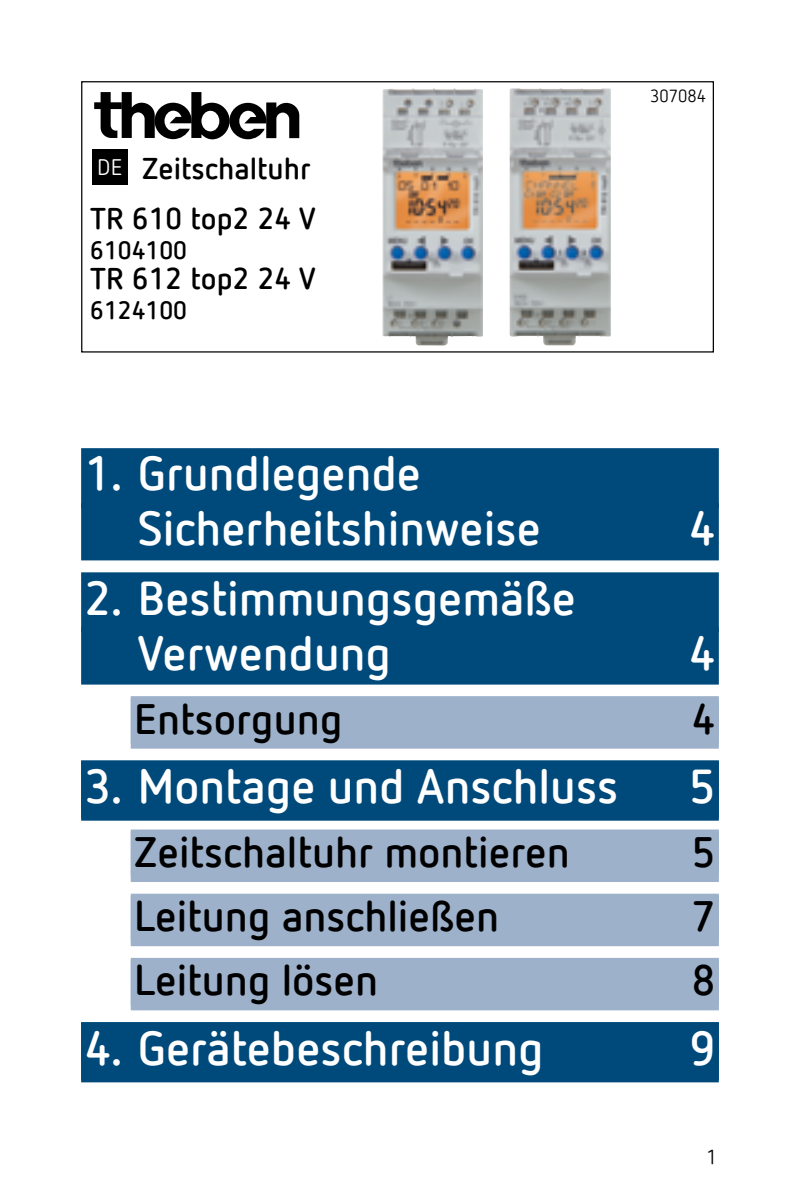
<style>
.page{position:relative;width:800px;height:1200px;background:#fff}
.page>*{position:absolute;margin:0;border:0;box-sizing:border-box;transform-origin:0 0}
.t1{font:700 47.5px/55px "Netto Offc Pro";color:#fff}
.t2{font:700 42.5px "Netto Offc Pro";color:#000}
.t3{font:700 30px "Netto Offc Pro";color:#000}
.t4{font:700 25px "Netto Offc Pro";color:#000}
.t5{font:20px "Netto Offc Pro";color:#000}
.t6{font:17.5px "Netto Offc Pro";color:#000}
.s1{font-weight:400;font-size:22.5px;color:#fff}
</style>
<div class="page">
<div style="left:81px;top:81px;width:633px;height:272px;border:1px solid #000"></div>
<div style="left:92px;top:149px;width:36px;height:35px;background:#000"></div>
<svg style="left:94px;top:92px;width:205px;height:47px"></svg>
<img style="left:510px;top:88px;width:101px;height:258px">
<img style="left:382px;top:88px;width:101px;height:257px">
<div style="left:81px;top:448px;width:638px;height:60px;background:#004a7b"></div>
<div style="left:81px;top:503px;width:638px;height:57px;background:#004a7b"></div>
<div style="left:81px;top:572px;width:638px;height:60px;background:#004a7b"></div>
<div style="left:81px;top:627px;width:638px;height:58px;background:#004a7b"></div>
<div style="left:131px;top:696px;width:588px;height:53px;background:#9db1cb"></div>
<div style="left:81px;top:761px;width:638px;height:60px;background:#004a7b"></div>
<div style="left:81px;top:760px;width:638px;height:58px;background:#004a7b"></div>
<div style="left:131px;top:830px;width:588px;height:52px;background:#9db1cb"></div>
<div style="left:131px;top:894px;width:588px;height:52px;background:#9db1cb"></div>
<div style="left:131px;top:958px;width:588px;height:52px;background:#9db1cb"></div>
<div style="left:81px;top:1022px;width:638px;height:60px;background:#004a7b"></div>
<p class="t3" style="left:97px;top:149px;width:215px"><span class="s1">DE</span> Zeitschaltuhr</p>
<p class="t3" style="left:90px;top:198px;width:227px">TR 610 top2 24 V</p>
<p class="t4" style="left:90px;top:233px;width:98px">6104100</p>
<p class="t3" style="left:90px;top:258px;width:227px">TR 612 top2 24 V</p>
<p class="t4" style="left:90px;top:293px;width:98px">6124100</p>
<p class="t1" style="left:138px;top:444px;width:405px;text-indent:-53px">1. Grundlegende<br>Sicherheitshinweise</p>
<p class="t1" style="left:138px;top:568px;width:440px;text-indent:-53px">2. Bestimmungsgemäße<br>Verwendung</p>
<p class="t6" style="left:650px;top:85px;width:57px">307084</p>
<p class="t1" style="left:689px;top:499px;width:28px">4</p>
<p class="t1" style="left:689px;top:623px;width:28px">4</p>
<p class="t2" style="left:134px;top:690px;width:210px">Entsorgung</p>
<p class="t2" style="left:692px;top:690px;width:25px">4</p>
<p class="t1" style="left:85px;top:757px;width:535px">3. Montage und Anschluss</p>
<p class="t1" style="left:689px;top:757px;width:28px">5</p>
<p class="t2" style="left:134px;top:824px;width:437px">Zeitschaltuhr montieren</p>
<p class="t2" style="left:692px;top:824px;width:25px">5</p>
<p class="t2" style="left:134px;top:888px;width:367px">Leitung anschließen</p>
<p class="t2" style="left:692px;top:888px;width:25px">7</p>
<p class="t2" style="left:134px;top:952px;width:246px">Leitung lösen</p>
<p class="t2" style="left:692px;top:952px;width:25px">8</p>
<p class="t1" style="left:85px;top:1018px;width:460px">4. Gerätebeschreibung</p>
<p class="t1" style="left:689px;top:1018px;width:28px">9</p>
<p class="t5" style="left:707px;top:1144px;width:12px">1</p>
</div>
